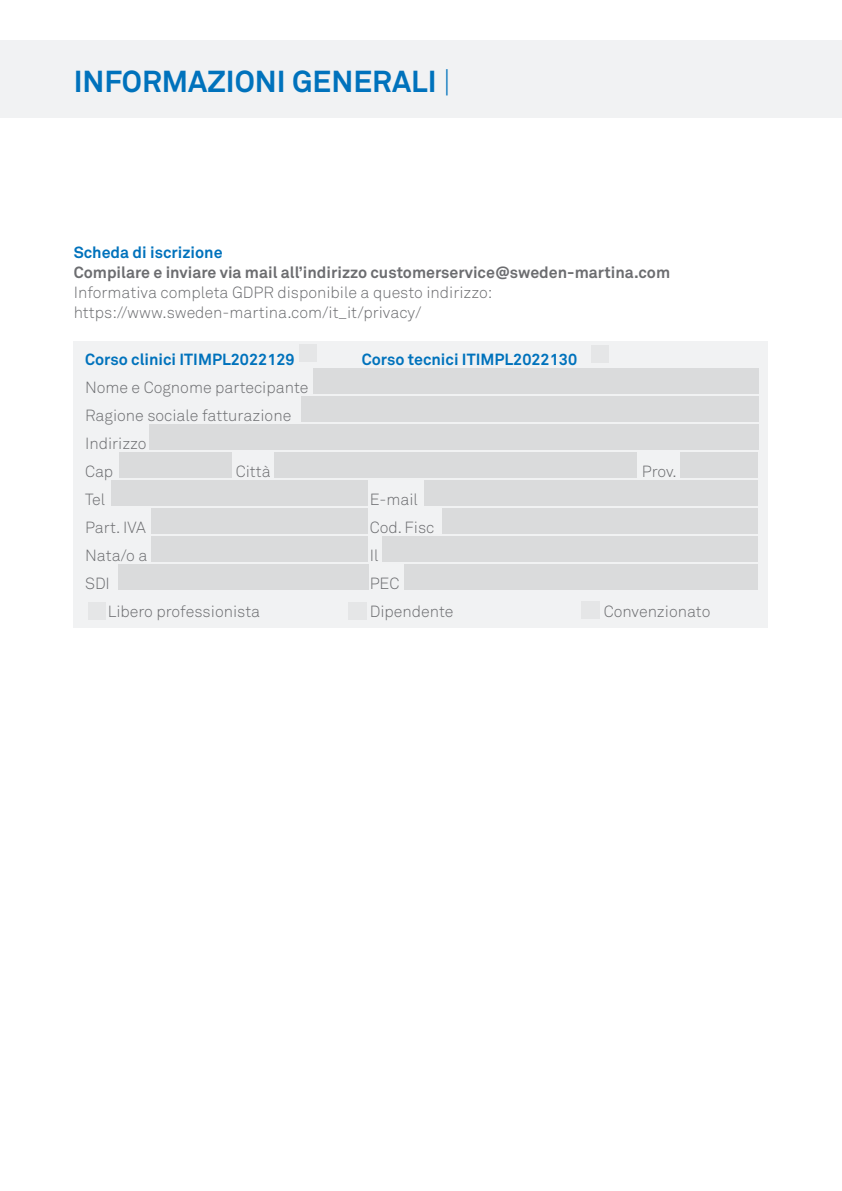
<style>
.page{position:relative;width:842px;height:1191px;background:#fff}
.page>*{position:absolute;margin:0;border:0;box-sizing:border-box;transform-origin:0 0}
.t1{font:700 30px "Akkurat Pro";color:#0072bc}
.t2{font:16px/28px "Akkurat Light Pro";color:#6c6d70}
.t3{font:700 16px "Akkurat Pro";color:#6c6d70}
.t4{font:700 16px "Akkurat Pro";color:#0072bc}
.s1{font-family:"Akkurat Light Pro";font-weight:400}
</style>
<div class="page">
<div style="left:0;top:40px;width:842px;height:78px;background:#f1f2f3"></div>
<div style="left:74px;top:341px;width:694px;height:287px;background:#f1f2f3"></div>
<div style="left:313px;top:368px;width:445px;height:26px;background:#dadbdc"></div>
<div style="left:301px;top:396px;width:457px;height:26px;background:#dadbdc"></div>
<div style="left:149px;top:424px;width:609px;height:26px;background:#dadbdc"></div>
<div style="left:152px;top:508px;width:216px;height:25px;background:#dadbdc"></div>
<div style="left:111px;top:480px;width:257px;height:25px;background:#dadbdc"></div>
<div style="left:424px;top:480px;width:334px;height:25px;background:#dadbdc"></div>
<div style="left:442px;top:508px;width:316px;height:25px;background:#dadbdc"></div>
<div style="left:383px;top:536px;width:375px;height:25px;background:#dadbdc"></div>
<div style="left:152px;top:536px;width:216px;height:25px;background:#dadbdc"></div>
<div style="left:118px;top:564px;width:250px;height:25px;background:#dadbdc"></div>
<div style="left:405px;top:564px;width:353px;height:25px;background:#dadbdc"></div>
<div style="left:119px;top:452px;width:112px;height:25px;background:#dadbdc"></div>
<div style="left:275px;top:452px;width:362px;height:25px;background:#dadbdc"></div>
<div style="left:680px;top:452px;width:78px;height:25px;background:#dadbdc"></div>
<div style="left:88px;top:602px;width:18px;height:18px;background:#e5e6e7"></div>
<div style="left:348px;top:602px;width:18px;height:17px;background:#e5e6e7"></div>
<div style="left:581px;top:601px;width:19px;height:18px;background:#e5e6e7"></div>
<div style="left:299px;top:344px;width:18px;height:18px;background:#e5e6e7"></div>
<div style="left:591px;top:345px;width:18px;height:18px;background:#e5e6e7"></div>
<h1 class="t1" style="left:74px;top:62px;width:379px">INFORMAZIONI GENERALI <span class="s1">|</span></h1>
<p class="t4" style="left:74px;top:243px;width:150px">Scheda di iscrizione</p>
<p class="t3" style="left:74px;top:263px;width:598px">Compilare e inviare via mail all’indirizzo customerservice@sweden-martina.com</p>
<p class="t2" style="left:74px;top:283px;width:420px;line-height:20px">Informativa completa GDPR disponibile a questo indirizzo: https://www.sweden-martina.com/it_it/privacy/</p>
<p class="t4" style="left:85px;top:349px;width:211px">Corso clinici ITIMPL2022129</p>
<p class="t4" style="left:362px;top:349px;width:217px">Corso tecnici ITIMPL2022130</p>
<p class="t2" style="left:85px;top:373px;width:225px">Nome e Cognome partecipante<br>Ragione sociale fatturazione<br>Indirizzo<br>Cap</p>
<p class="t2" style="left:236px;top:457px;width:36px">Città</p>
<p class="t2" style="left:642px;top:457px;width:37px">Prov.</p>
<p class="t2" style="left:85px;top:485px;width:22px">Tel</p>
<p class="t2" style="left:370px;top:485px;width:50px">E-mail</p>
<p class="t2" style="left:85px;top:513px;width:62px">Part. IVA</p>
<p class="t2" style="left:370px;top:513px;width:66px">Cod. Fisc</p>
<p class="t2" style="left:85px;top:541px;width:64px">Nata/o a</p>
<p class="t2" style="left:370px;top:541px;width:10px">Il</p>
<p class="t2" style="left:85px;top:569px;width:26px">SDI</p>
<p class="t2" style="left:370px;top:569px;width:31px">PEC</p>
<p class="t2" style="left:108px;top:597px;width:154px">Libero professionista</p>
<p class="t2" style="left:370px;top:597px;width:85px">Dipendente</p>
<p class="t2" style="left:604px;top:597px;width:108px">Convenzionato</p>
</div>
